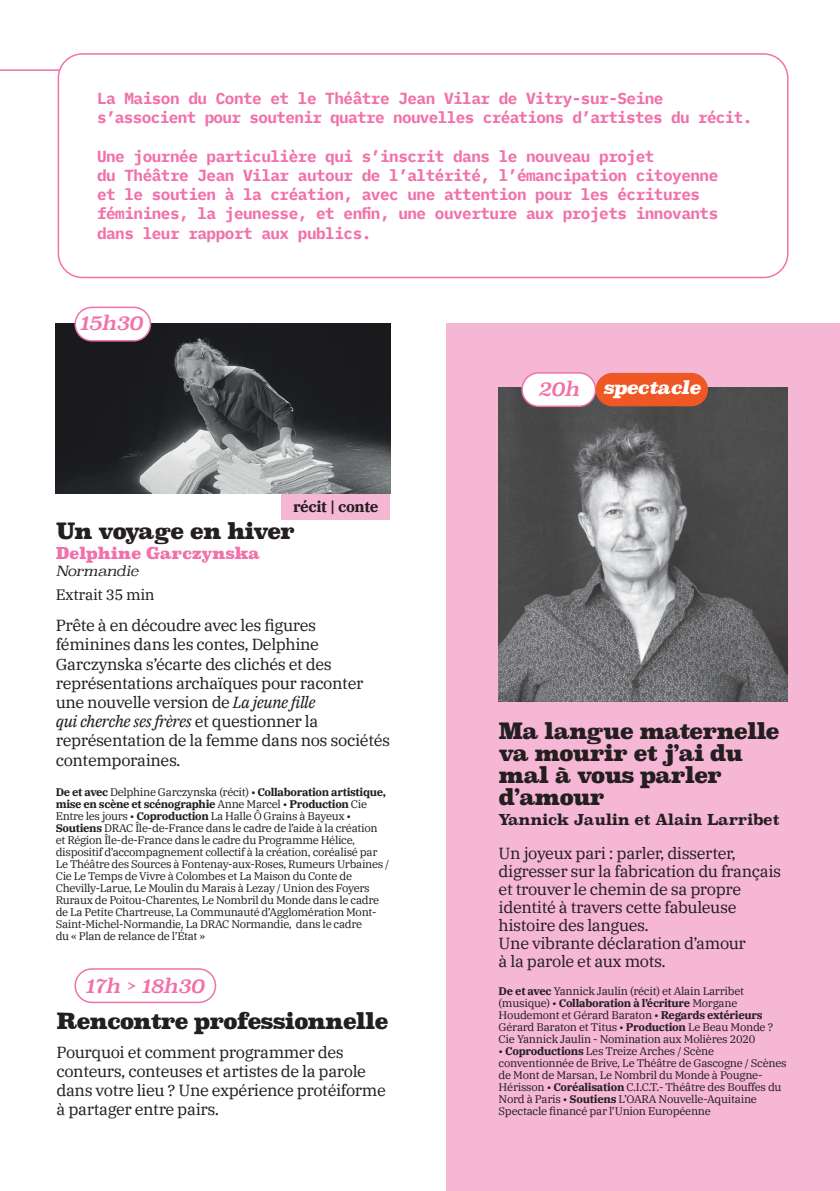
<style>
.page{position:relative;width:840px;height:1191px;background:#fff}
.page>*{position:absolute;margin:0;border:0;box-sizing:border-box;transform-origin:0 0}
.t1{font:900 22px/22px "Superclarendon";letter-spacing:-.05em;color:#231f20}
.t2{font:900 22px "Superclarendon";letter-spacing:-.07em;color:#231f20}
.t3{font:italic 20px "Superclarendon";letter-spacing:-.04em;color:#f171ab}
.t4{font:italic 900 18px "Superclarendon";letter-spacing:-.04em;color:#fff}
.t5{font:16px/19.2px "IBM Plex Serif";letter-spacing:-.025em;color:#231f20}
.t6{font:700 16px/19.2px "IBM Plex Mono";letter-spacing:-.03em;color:#f171ab}
.t7{font:900 16px "Superclarendon";letter-spacing:-.025em;color:#f171ab}
.t8{font:700 15px "Superclarendon";letter-spacing:-.025em;color:#231f20}
.t9{font:15px "IBM Plex Serif";letter-spacing:-.025em;color:#231f20}
.t10{font:700 15px "IBM Plex Serif";letter-spacing:-.025em;color:#231f20}
.t11{font:italic 300 14px "Superclarendon";letter-spacing:-.025em;color:#231f20}
.t12{font:11px/12px "IBM Plex Serif";letter-spacing:-.03em;color:#231f20}
.s1{font-style:italic}
.s2{font-weight:700}
</style>
<div class="page">
<div style="left:446px;top:324px;width:393px;height:867px;background:#f6b7d4"></div>
<hr style="left:0;top:69px;width:748px;height:2px;background:#f171ab">
<div style="left:281px;top:494px;width:109px;height:25px;background:#f6b7d4"></div>
<img style="left:498px;top:387px;width:289px;height:314px">
<img style="left:56px;top:324px;width:334px;height:170px">
<div style="left:74px;top:968px;width:142px;height:35px;border:2px solid #f171ab;border-radius:17px"></div>
<div style="left:522px;top:373px;width:73px;height:33px;background:#fff;border-radius:17px"></div>
<div style="left:521px;top:372px;width:75px;height:35px;border:2px solid #f171ab;border-radius:17px"></div>
<div style="left:75px;top:307px;width:75px;height:34px;background:#fff;border-radius:17px"></div>
<div style="left:74px;top:307px;width:77px;height:34px;border:2px solid #f171ab;border-radius:17px"></div>
<div style="left:595px;top:373px;width:112px;height:33px;background:#ef5824;border-radius:17px"></div>
<div style="left:58px;top:54px;width:729px;height:223px;background:#fff;border-radius:24px"></div>
<div style="left:58px;top:53px;width:730px;height:225px;border:2px solid #f171ab;border-radius:24px"></div>
<p class="t6" style="left:97px;top:87px;width:656px">La Maison du Conte et le Théâtre Jean Vilar de Vitry-sur-Seine s’associent pour soutenir quatre nouvelles créations d’artistes du récit.</p>
<p class="t6" style="left:97px;top:145px;width:622px">Une journée particulière qui s’inscrit dans le nouveau projet<br>du Théâtre Jean Vilar autour de l’altérité, l’émancipation citoyenne et le soutien à la création, avec une attention pour les écritures féminines, la jeunesse, et enfin, une ouverture aux projets innovants dans leur rapport aux publics.</p>
<p class="t3" style="left:79px;top:311px;width:65px">15h30</p>
<p class="t10" style="left:293px;top:494px;width:87px">récit | conte</p>
<p class="t2" style="left:56px;top:516px;width:241px">Un voyage en hiver</p>
<p class="t7" style="left:56px;top:542px;width:206px">Delphine Garczynska</p>
<p class="t11" style="left:56px;top:562px;width:84px">Normandie</p>
<p class="t9" style="left:56px;top:583px;width:100px">Extrait 35 min</p>
<p class="t5" style="left:56px;top:614px;width:336px">Prête à en découdre avec les figures féminines dans les contes, Delphine Garczynska s’écarte des clichés et des représentations archaïques pour raconter une nouvelle version de <span class="s1">La jeune fille<br>qui cherche ses frères</span> et questionner la représentation de la femme dans nos sociétés contemporaines.</p>
<p class="t12" style="left:56px;top:784px;width:335px"><span class="s2">De et avec</span> Delphine Garczynska (récit) • <span class="s2">Collaboration artistique, mise en scène et scénographie</span> Anne Marcel • <span class="s2">Production</span> Cie Entre les jours • <span class="s2">Coproduction</span> La Halle Ô Grains à Bayeux • <span class="s2">Soutiens</span> DRAC Île-de-France dans le cadre de l’aide à la création et Région Île-de-France dans le cadre du Programme Hélice, dispositif d’accompagnement collectif à la création, coréalisé par Le Théâtre des Sources à Fontenay-aux-Roses, Rumeurs Urbaines / Cie Le Temps de Vivre à Colombes et La Maison du Conte de Chevilly-Larue, Le Moulin du Marais à Lezay / Union des Foyers Ruraux de Poitou-Charentes, Le Nombril du Monde dans le cadre de La Petite Chartreuse, La Communauté d’Agglomération Mont-Saint-Michel-Normandie, La DRAC Normandie, dans le cadre<br>du « Plan de relance de l’État »</p>
<p class="t3" style="left:85px;top:974px;width:121px">17h &gt; 18h30</p>
<p class="t1" style="left:56px;top:1011px;width:333px">Rencontre professionnelle</p>
<p class="t5" style="left:56px;top:1041px;width:331px">Pourquoi et comment programmer des conteurs, conteuses et artistes de la parole dans votre lieu ? Une expérience protéiforme à partager entre pairs.</p>
<p class="t3" style="left:537px;top:376px;width:43px">20h</p>
<p class="t4" style="left:602px;top:377px;width:99px">spectacle</p>
<p class="t1" style="left:498px;top:721px;width:282px">Ma langue maternelle va mourir et j’ai du mal à vous parler d’amour</p>
<p class="t8" style="left:498px;top:808px;width:282px">Yannick Jaulin et Alain Larribet</p>
<p class="t5" style="left:498px;top:843px;width:284px;line-height:18px">Un joyeux pari : parler, disserter, digresser sur la fabrication du français et trouver le chemin de sa propre identité à travers cette fabuleuse histoire des langues.<br>Une vibrante déclaration d’amour<br>à la parole et aux mots.</p>
<p class="t12" style="left:498px;top:984px;width:276px"><span class="s2">De et avec</span> Yannick Jaulin (récit) et Alain Larribet (musique) • <span class="s2">Collaboration à l’écriture</span> Morgane Houdemont et Gérard Baraton • <span class="s2">Regards extérieurs </span>Gérard Baraton et Titus • <span class="s2">Production</span> Le Beau Monde ?<br>Cie Yannick Jaulin - Nomination aux Molières 2020</p>
<p class="t12" style="left:498px;top:1044px;width:289px">• <span class="s2">Coproductions</span> Les Treize Arches / Scène conventionnée de Brive, Le Théâtre de Gascogne / Scènes de Mont de Marsan, Le Nombril du Monde à Pougne-Hérisson • <span class="s2">Coréalisation</span> C.I.C.T.- Théâtre des Bouffes du Nord à Paris • <span class="s2">Soutiens</span> L’OARA Nouvelle-Aquitaine Spectacle financé par l’Union Européenne</p>
</div>
